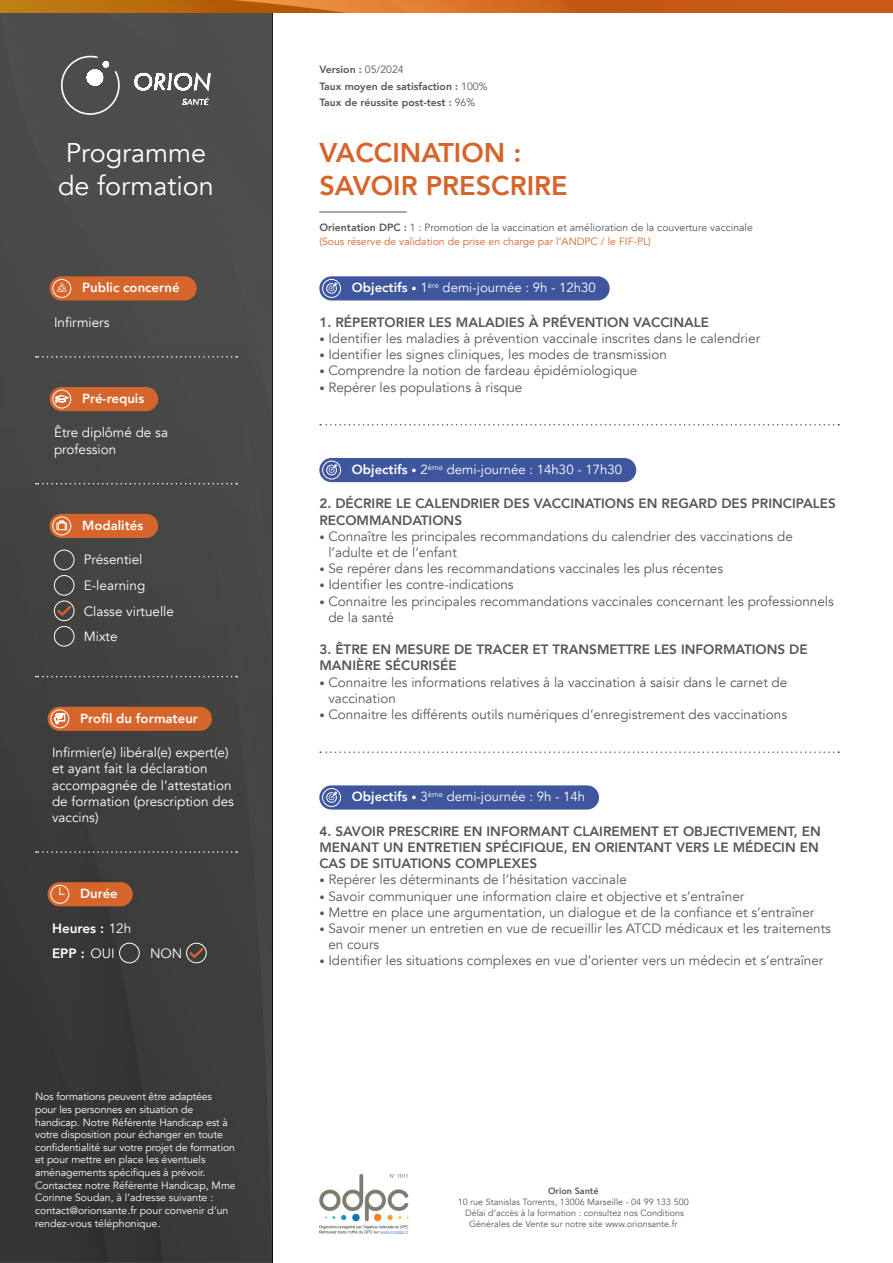
<style>
.page{position:relative;width:893px;height:1263px;background:#fff}
.page>*{position:absolute;margin:0;border:0;box-sizing:border-box;transform-origin:0 0}
.t1{font:800 27px/32.4px "Avenir";color:#d6652b}
.t2{font:27px/32.4px "Avenir";color:#fff}
.t3{font:13.5px/16.2px "Avenir";color:#575756}
.t4{font:800 13.5px/16.2px "Avenir";color:#575756}
.t5{font:13.5px/16.2px "Avenir";color:#fff}
.t6{font:800 13.5px "Avenir";color:#fff}
.t7{font:13.2px "Avenir";color:#fff}
.t8{font:800 13.2px "Avenir";color:#fff}
.t9{font:10.5px/12.6px "Avenir";letter-spacing:-.01em;color:#fff}
.t10{font:10.5px "Avenir";color:#575756}
.t11{font:800 10.5px/16px "Avenir";color:#575756}
.t12{font:10.5px "Avenir";color:#d6652b}
.t13{font:9px/10.8px "Avenir";color:#575756;text-align:center}
.t14{font:800 9px "Avenir";color:#575756}
.s1{font-weight:400}
.s2{font-weight:800}
.s3{font-weight:800;font-size:10.2px}
.s4{font-size:10.5px}
</style>
<div class="page">
<div style="left:0;top:13px;width:272px;height:1250px;background:linear-gradient(to bottom,#50504f,#353535)"></div>
<svg style="left:0;top:0;width:893px;height:13px;background:#c96819"></svg>
<svg style="left:182px;top:98px;width:28px;height:7px"></svg>
<svg style="left:134px;top:72px;width:77px;height:19px"></svg>
<svg style="left:61px;top:56px;width:59px;height:59px;background:#666"></svg>
<div style="left:319px;top:276px;width:291px;height:24px;background:#3f559e;border-radius:12px"></div>
<div style="left:322px;top:279px;width:19px;height:19px;border:1px solid #fff;border-radius:50%"></div>
<svg style="left:326px;top:282px;width:12px;height:12px"></svg>
<div style="left:319px;top:458px;width:317px;height:24px;background:#3f559e;border-radius:12px"></div>
<div style="left:322px;top:461px;width:19px;height:18px;border:1px solid #fff;border-radius:50%"></div>
<svg style="left:326px;top:464px;width:12px;height:12px"></svg>
<svg style="left:320px;top:751px;width:519px;height:2px"></svg>
<svg style="left:320px;top:424px;width:519px;height:1px"></svg>
<img style="left:318px;top:1174px;width:91px;height:60px">
<hr style="left:319px;top:212px;width:88px;height:1px;background:#575756">
<div style="left:319px;top:785px;width:280px;height:24px;background:#3f559e;border-radius:12px"></div>
<div style="left:322px;top:788px;width:19px;height:19px;border:1px solid #fff;border-radius:50%"></div>
<svg style="left:326px;top:791px;width:12px;height:12px"></svg>
<svg style="left:36px;top:356px;width:201px;height:2px"></svg>
<svg style="left:36px;top:483px;width:201px;height:1px"></svg>
<svg style="left:36px;top:676px;width:201px;height:1px"></svg>
<svg style="left:36px;top:851px;width:201px;height:2px"></svg>
<div style="left:50px;top:387px;width:108px;height:24px;background:#d6652b;border-radius:12px"></div>
<div style="left:52px;top:390px;width:19px;height:18px;border:1px solid #fff;border-radius:50%"></div>
<svg style="left:55px;top:395px;width:13px;height:8px"></svg>
<div style="left:48px;top:707px;width:164px;height:24px;background:#d6652b;border-radius:12px"></div>
<div style="left:50px;top:709px;width:19px;height:19px;border:1px solid #fff;border-radius:50%"></div>
<svg style="left:55px;top:714px;width:10px;height:13px"></svg>
<div style="left:54px;top:550px;width:20px;height:20px;border:1px solid #fff;border-radius:50%"></div>
<div style="left:54px;top:601px;width:20px;height:20px;border:1px solid #fff;border-radius:50%"></div>
<div style="left:54px;top:575px;width:20px;height:20px;border:1px solid #fff;border-radius:50%"></div>
<div style="left:54px;top:626px;width:20px;height:20px;border:1px solid #fff;border-radius:50%"></div>
<div style="left:50px;top:514px;width:108px;height:24px;background:#d6652b;border-radius:12px"></div>
<div style="left:52px;top:516px;width:19px;height:19px;border:1px solid #fff;border-radius:50%"></div>
<svg style="left:56px;top:520px;width:11px;height:10px"></svg>
<svg style="left:55px;top:604px;width:18px;height:14px"></svg>
<div style="left:50px;top:276px;width:147px;height:24px;background:#d6652b;border-radius:12px"></div>
<div style="left:52px;top:279px;width:19px;height:19px;border:1px solid #fff;border-radius:50%"></div>
<svg style="left:57px;top:283px;width:10px;height:9px"></svg>
<div style="left:48px;top:882px;width:85px;height:24px;background:#d6652b;border-radius:12px"></div>
<div style="left:50px;top:885px;width:19px;height:19px;border:1px solid #fff;border-radius:50%"></div>
<svg style="left:59px;top:887px;width:5px;height:8px"></svg>
<div style="left:119px;top:943px;width:21px;height:20px;border:1px solid #fff;border-radius:50%"></div>
<div style="left:186px;top:943px;width:21px;height:20px;border:1px solid #fff;border-radius:50%"></div>
<svg style="left:187px;top:946px;width:18px;height:14px"></svg>
<h1 class="t2" style="left:58px;top:137px;width:157px">Programme de formation</h1>
<p class="t8" style="left:82px;top:277px;width:99px">Public concerné</p>
<p class="t5" style="left:54px;top:314px;width:57px">Infirmiers</p>
<p class="t8" style="left:82px;top:388px;width:64px">Pré-requis</p>
<p class="t5" style="left:54px;top:425px;width:115px">Être diplômé de sa profession</p>
<p class="t8" style="left:82px;top:515px;width:63px">Modalités</p>
<p class="t5" style="left:84px;top:552px;width:60px">Présentiel</p>
<p class="t5" style="left:84px;top:577px;width:63px">E-learning</p>
<p class="t5" style="left:84px;top:629px;width:35px">Mixte</p>
<p class="t5" style="left:84px;top:603px;width:92px">Classe virtuelle</p>
<p class="t8" style="left:80px;top:708px;width:119px">Profil du formateur</p>
<p class="t5" style="left:52px;top:745px;width:183px">Infirmier(e) libéral(e) expert(e) et ayant fait la déclaration accompagnée de l’attestation de formation (prescription des vaccins)</p>
<p class="t8" style="left:80px;top:883px;width:39px">Durée</p>
<p class="t6" style="left:52px;top:917px;width:81px">Heures : <span class="s1">12h</span></p>
<p class="t6" style="left:52px;top:943px;width:64px">EPP : <span class="s1">OUI</span></p>
<p class="t5" style="left:150px;top:946px;width:34px">NON</p>
<p class="t9" style="left:35px;top:1091px;width:202px">Nos formations peuvent être adaptées pour les personnes en situation de handicap. Notre Référente Handicap est à votre disposition pour échanger en toute confidentialité sur votre projet de formation et pour mettre en place les éventuels aménagements spécifiques à prévoir.<br>Contactez notre Référente Handicap, Mme Corinne Soudan, à l’adresse suivante : contact@orionsante.fr pour convenir d’un rendez-vous téléphonique.</p>
<p class="t11" style="left:319px;top:62px;width:170px">Version : <span class="s1">05/2024<br></span>Taux moyen de satisfaction : <span class="s1">100%<br></span>Taux de réussite post-test : <span class="s1">96%</span></p>
<h1 class="t1" style="left:319px;top:137px;width:250px">VACCINATION :<br>SAVOIR PRESCRIRE</h1>
<p class="t10" style="left:319px;top:221px;width:435px"><span class="s2">Orientation DPC :</span> 1 : Promotion de la vaccination et amélioration de la couverture vaccinale</p>
<p class="t12" style="left:319px;top:235px;width:333px">(Sous réserve de validation de prise en charge par l’ANDPC / le FIF-PL)</p>
<p class="t7" style="left:352px;top:280px;width:245px"><span class="s2">Objectifs</span> <span class="s3">•</span> 1<sup>ère</sup> demi-journée : 9h - 12h30</p>
<p class="t4" style="left:319px;top:314px;width:391px">1. RÉPERTORIER LES MALADIES À PRÉVENTION VACCINALE</p>
<p class="t3" style="left:319px;top:330px;width:442px"><span class="s4">•</span> Identifier les maladies à prévention vaccinale inscrites dans le calendrier</p>
<p class="t3" style="left:319px;top:347px;width:349px"><span class="s4">•</span> Identifier les signes cliniques, les modes de transmission</p>
<p class="t3" style="left:319px;top:363px;width:320px"><span class="s4">•</span> Comprendre la notion de fardeau épidémiologique</p>
<p class="t3" style="left:319px;top:379px;width:204px"><span class="s4">•</span> Repérer les populations à risque</p>
<p class="t7" style="left:352px;top:462px;width:272px"><span class="s2">Objectifs</span> <span class="s3">•</span> 2<sup>ème</sup> demi-journée : 14h30 - 17h30</p>
<p class="t4" style="left:319px;top:496px;width:518px">2. DÉCRIRE LE CALENDRIER DES VACCINATIONS EN REGARD DES PRINCIPALES<br>RECOMMANDATIONS</p>
<p class="t3" style="left:328px;top:528px;width:466px;text-indent:-9px"><span class="s4">•</span> Connaître les principales recommandations du calendrier des vaccinations de l’adulte et de l’enfant</p>
<p class="t3" style="left:319px;top:561px;width:405px"><span class="s4">•</span> Se repérer dans les recommandations vaccinales les plus récentes</p>
<p class="t3" style="left:319px;top:577px;width:196px"><span class="s4">•</span> Identifier les contre-indications</p>
<p class="t3" style="left:328px;top:593px;width:507px;text-indent:-9px"><span class="s4">•</span> Connaitre les principales recommandations vaccinales concernant les professionnels de la santé</p>
<p class="t4" style="left:319px;top:641px;width:490px">3. ÊTRE EN MESURE DE TRACER ET TRANSMETTRE LES INFORMATIONS DE<br>MANIÈRE SÉCURISÉE</p>
<p class="t3" style="left:328px;top:674px;width:460px;text-indent:-9px"><span class="s4">•</span> Connaitre les informations relatives à la vaccination à saisir dans le carnet de vaccination</p>
<p class="t3" style="left:319px;top:706px;width:469px"><span class="s4">•</span> Connaitre les différents outils numériques d’enregistrement des vaccinations</p>
<p class="t7" style="left:352px;top:789px;width:235px"><span class="s2">Objectifs</span> <span class="s3">•</span> 3<sup>ème</sup> demi-journée : 9h - 14h</p>
<p class="t4" style="left:319px;top:823px;width:503px">4. SAVOIR PRESCRIRE EN INFORMANT CLAIREMENT ET OBJECTIVEMENT, EN<br>MENANT UN ENTRETIEN SPÉCIFIQUE, EN ORIENTANT VERS LE MÉDECIN EN<br>CAS DE SITUATIONS COMPLEXES</p>
<p class="t3" style="left:319px;top:872px;width:309px"><span class="s4">•</span> Repérer les déterminants de l’hésitation vaccinale</p>
<p class="t3" style="left:319px;top:888px;width:426px"><span class="s4">•</span> Savoir communiquer une information claire et objective et s’entraîner</p>
<p class="t3" style="left:319px;top:904px;width:497px"><span class="s4">•</span> Mettre en place une argumentation, un dialogue et de la confiance et s’entraîner</p>
<p class="t3" style="left:328px;top:920px;width:504px;text-indent:-9px"><span class="s4">•</span> Savoir mener un entretien en vue de recueillir les ATCD médicaux et les traitements en cours</p>
<p class="t3" style="left:319px;top:953px;width:506px"><span class="s4">•</span> Identifier les situations complexes en vue d’orienter vers un médecin et s’entraîner</p>
<p class="t14" style="left:548px;top:1184px;width:52px">Orion Santé</p>
<p class="t13" style="left:458px;top:1196px;width:233px">10 rue Stanislas Torrents, 13006 Marseille - 04 99 133 500<br>Délai d’accès à la formation : consultez nos Conditions<br>Générales de Vente sur notre site www.orionsante.fr</p>
</div>
